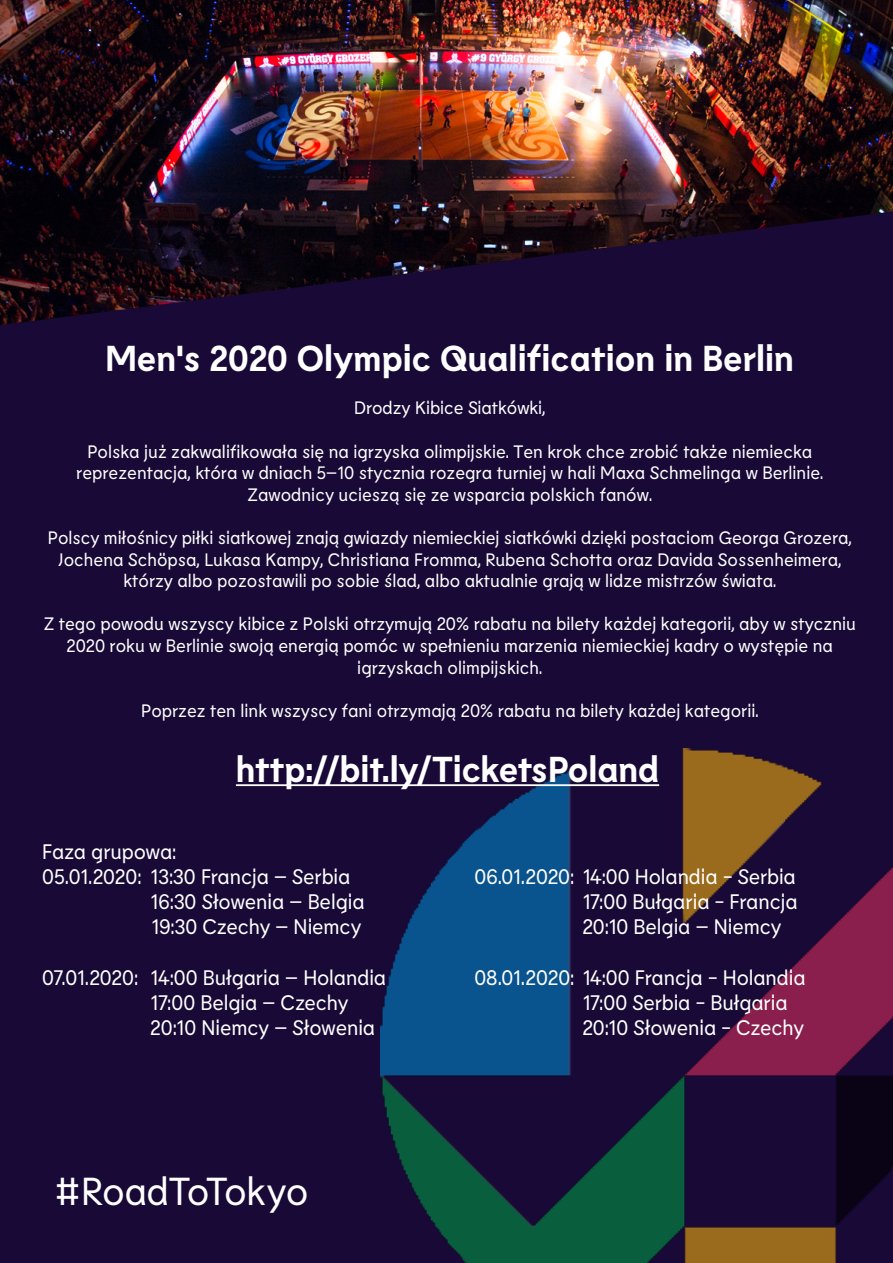
<style>
.page{position:relative;width:893px;height:1263px;background:#180936}
.page>*{position:absolute;margin:0;border:0;box-sizing:border-box;transform-origin:0 0}
.t1{font:39px "Lemur";letter-spacing:-.015em;color:#fff}
.t2{font:700 36px "Lemur";color:#fff}
.t3{font:21px/25.2px "Lemur";letter-spacing:-.005em;color:#fff}
.t4{font:18px/21.6px "Lemur";color:#fff;text-align:center}
</style>
<div class="page">
<img style="left:381px;top:748px;width:512px;height:515px">
<img style="left:0;top:0;width:893px;height:325px">
<hr style="left:236px;top:784px;width:423px;height:2px;background:#fff">
<h2 class="t2" style="left:105px;top:335px;width:690px">Men's 2020 Olympic Qualification in Berlin</h2>
<p class="t4" style="left:354px;top:397px;width:193px">Drodzy Kibice Siatkówki,</p>
<p class="t4" style="left:76px;top:440px;width:748px">Polska już zakwalifikowała się na igrzyska olimpijskie. Ten krok chce zrobić także niemiecka reprezentacja, która w dniach 5–10 stycznia rozegra turniej w hali Maxa Schmelinga w Berlinie.<br>Zawodnicy ucieszą się ze wsparcia polskich fanów.</p>
<p class="t4" style="left:48px;top:526px;width:805px">Polscy miłośnicy piłki siatkowej znają gwiazdy niemieckiej siatkówki dzięki postaciom Georga Grozera,<br>Jochena Schöpsa, Lukasa Kampy, Christiana Fromma, Rubena Schotta oraz Davida Sossenheimera, którzy albo pozostawili po sobie ślad, albo aktualnie grają w lidze mistrzów świata.</p>
<p class="t4" style="left:44px;top:613px;width:814px">Z tego powodu wszyscy kibice z Polski otrzymują 20% rabatu na bilety każdej kategorii, aby w styczniu<br>2020 roku w Berlinie swoją energią pomóc w spełnieniu marzenia niemieckiej kadry o występie na igrzyskach olimpijskich.</p>
<p class="t4" style="left:141px;top:699px;width:619px">Poprzez ten link wszyscy fani otrzymają 20% rabatu na bilety każdej kategorii.</p>
<h2 class="t2" style="left:236px;top:746px;width:425px">http://bit.ly/TicketsPoland</h2>
<p class="t3" style="left:42px;top:838px;width:309px">Faza grupowa:<br>05.01.2020: 13:30 Francja – Serbia</p>
<p class="t3" style="left:474px;top:864px;width:323px">06.01.2020: 14:00 Holandia - Serbia</p>
<p class="t3" style="left:150px;top:889px;width:216px">16:30 Słowenia – Belgia</p>
<p class="t3" style="left:582px;top:889px;width:217px">17:00 Bułgaria - Francja</p>
<p class="t3" style="left:151px;top:914px;width:212px">19:30 Czechy – Niemcy</p>
<p class="t3" style="left:582px;top:914px;width:201px">20:10 Belgia – Niemcy</p>
<p class="t3" style="left:42px;top:964px;width:345px">07.01.2020: 14:00 Bułgaria – Holandia</p>
<p class="t3" style="left:474px;top:964px;width:333px">08.01.2020: 14:00 Francja - Holandia</p>
<p class="t3" style="left:150px;top:990px;width:200px">17:00 Belgia – Czechy</p>
<p class="t3" style="left:582px;top:990px;width:207px">17:00 Serbia - Bułgaria</p>
<p class="t3" style="left:150px;top:1015px;width:226px">20:10 Niemcy – Słowenia</p>
<p class="t3" style="left:582px;top:1015px;width:223px">20:10 Słowenia - Czechy</p>
<h1 class="t1" style="left:54px;top:1166px;width:256px">#RoadToTokyo</h1>
</div>
